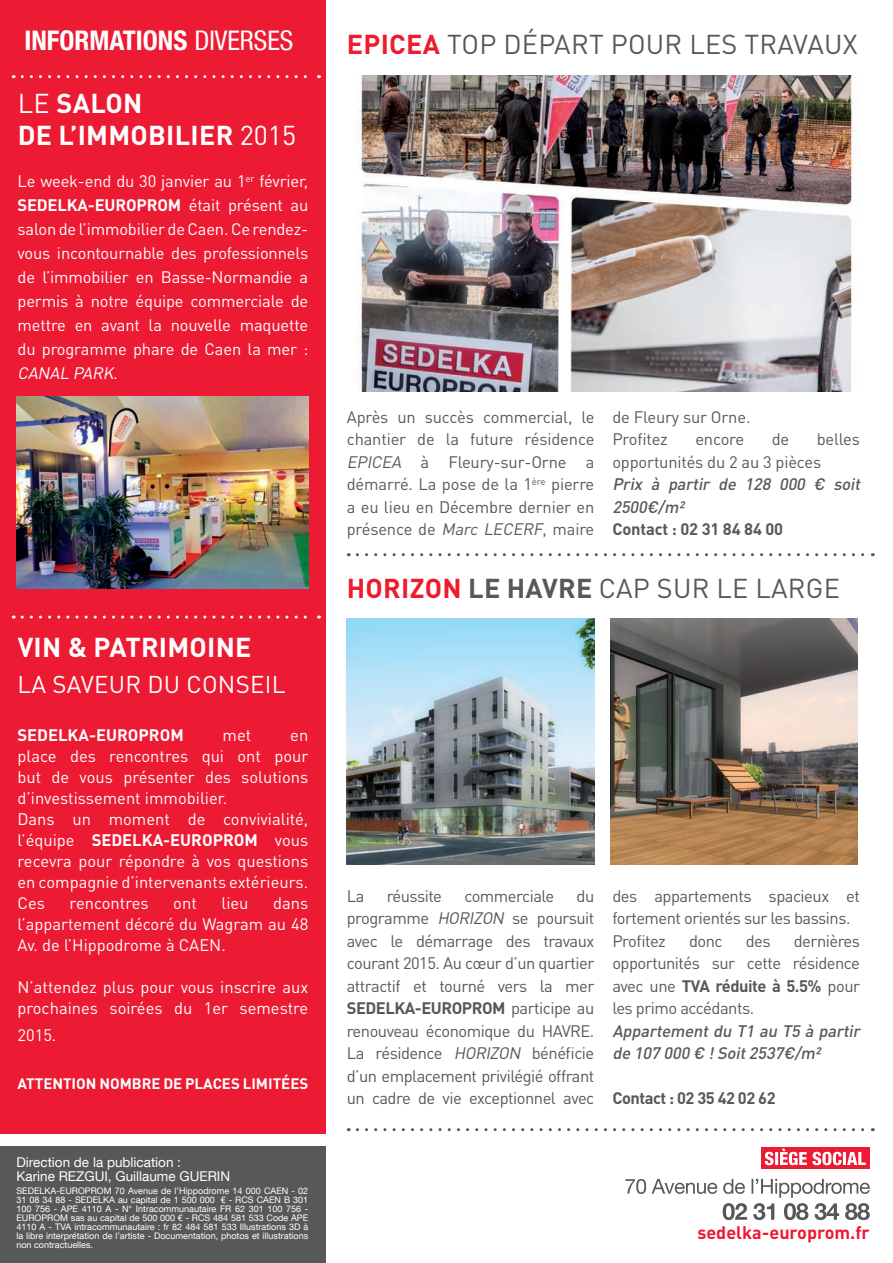
<style>
.page{position:relative;width:893px;height:1263px;background:#fff}
.page>*{position:absolute;margin:0;border:0;box-sizing:border-box;transform-origin:0 0}
.t1{font:27px "DIN Pro";letter-spacing:.01em;color:#57585a}
.t2{font:700 27px/32.4px "DIN Pro";letter-spacing:.01em;color:#fff}
.t3{font:700 condensed 27px "Helvetica Neue LT Com";color:#fff}
.t4{font:24px "DIN Pro";letter-spacing:.01em;color:#fff}
.t5{font:700 18px "DIN Pro";color:#ed1a33}
.t6{font:16.5px/21px "DIN Pro";color:#fff;text-align:justify}
.t7{font:16.5px/22.5px "DIN Pro";letter-spacing:-.03em;color:#57585a;text-align:justify}
.t8{font:italic 500 16.5px/22.5px "DIN Pro";color:#57585a}
.t9{font:16.5px/22.5px "DIN Pro";letter-spacing:-.01em;color:#57585a}
.t10{font:700 16.5px "DIN Pro";letter-spacing:-.02em;color:#57585a}
.t11{font:700 16.5px "DIN Pro";color:#fff}
.t12{font:italic 16.5px "DIN Pro";color:#fff}
.t13{font:700 15px "DIN Pro";color:#fff}
.t14{font:13.5px/13.5px "Helvetica Neue LT Com";color:#fff}
.t15{font:9px/9px "Helvetica Neue LT Com";color:#fff;text-align:justify}
.s1{font-weight:400}
.s2{font-weight:700}
.s3{font-weight:700;color:#ee1b2d}
.s4{font-style:italic}
</style>
<div class="page">
<div style="left:0;top:1146px;width:326px;height:117px;background:#57585a"></div>
<div style="left:0;top:0;width:326px;height:1133px;background:#ed1a33"></div>
<img style="left:357px;top:75px;width:501px;height:316px">
<img style="left:347px;top:618px;width:247px;height:246px">
<img style="left:610px;top:618px;width:248px;height:246px">
<svg style="left:357px;top:553px;width:516px;height:3px"></svg>
<svg style="left:357px;top:1128px;width:516px;height:3px"></svg>
<svg style="left:22px;top:75px;width:297px;height:3px"></svg>
<svg style="left:22px;top:615px;width:297px;height:3px"></svg>
<div style="left:762px;top:1147px;width:108px;height:21px;background:#ed1a33"></div>
<svg style="left:765px;top:1148px;width:101px;height:17px"></svg>
<svg style="left:625px;top:1179px;width:245px;height:41px"></svg>
<img style="left:16px;top:396px;width:292px;height:192px">
<h1 class="t3" style="left:24px;top:25px;width:270px">INFORMATIONS <span class="s1">DIVERSES</span></h1>
<h1 class="t2" style="left:18px;top:86px;width:280px"><span class="s1">LE</span> SALON<br>DE L’IMMOBILIER <span class="s1">2015</span></h1>
<p class="t6" style="left:18px;top:169px;width:292px;line-height:24px">Le week-end du 30 janvier au 1<sup>er</sup> février, <span class="s2">SEDELKA-EUROPROM</span> était présent au salon de l’immobilier de Caen. Ce rendez&shy;vous incontournable des professionnels de l’immobilier en Basse-Normandie a permis à notre équipe commerciale de mettre en avant la nouvelle maquette du programme phare de Caen la mer :</p>
<p class="t12" style="left:18px;top:362px;width:105px">CANAL PARK.</p>
<h1 class="t2" style="left:18px;top:630px;width:235px">VIN &amp; PATRIMOINE</h1>
<h2 class="t4" style="left:18px;top:668px;width:269px">LA SAVEUR DU CONSEIL</h2>
<p class="t11" style="left:18px;top:724px;width:168px">SEDELKA-EUROPROM</p>
<p class="t6" style="left:223px;top:724px;width:30px">met</p>
<p class="t6" style="left:18px;top:724px;width:292px;text-align:left;text-indent:273px">en place des rencontres qui ont pour but de vous présenter des solutions d’investissement immobilier.<br>Dans un moment de convivialité, l’équipe <span class="s2">SEDELKA-EUROPROM</span> vous recevra pour répondre à vos questions en compagnie d’intervenants extérieurs.<br>Ces</p>
<p class="t6" style="left:70px;top:892px;width:81px">rencontres</p>
<p class="t6" style="left:173px;top:892px;width:25px">ont</p>
<p class="t6" style="left:221px;top:892px;width:29px">lieu</p>
<p class="t6" style="left:18px;top:892px;width:292px;text-indent:256px">dans l’appartement décoré du Wagram au 48<br>Av. de l’Hippodrome à CAEN.</p>
<p class="t6" style="left:18px;top:976px;width:292px">N’attendez plus pour vous inscrire aux prochaines soirées du 1er semestre</p>
<p class="t6" style="left:18px;top:1024px;width:40px">2015.</p>
<p class="t13" style="left:18px;top:1074px;width:292px">ATTENTION NOMBRE DE PLACES LIMITÉES</p>
<p class="t14" style="left:16px;top:1155px;width:215px">Direction de la publication :<br>Karine REZGUI, Guillaume GUERIN</p>
<p class="t15" style="left:16px;top:1186px;width:293px">SEDELKA-EUROPROM 70 Avenue de l’Hippodrome 14 000 CAEN - 02<br>31 08 34 88 - SEDELKA au capital de 1 500 000 € - RCS CAEN B 301<br>100 756 - APE 4110 A - N° Intracommunautaire FR 62 301 100 756 - EUROPROM sas au capital de 500 000 € - RCS 484 581 533 Code APE 4110 A - TVA intracommunautaire : fr 82 484 581 533 Illustrations 3D à la libre interprétation de l’artiste - Documentation, photos et illustrations non contractuelles.</p>
<h1 class="t1" style="left:347px;top:26px;width:512px"><span class="s3">EPICEA</span> TOP DÉPART POUR LES TRAVAUX</h1>
<p class="t7" style="left:347px;top:405px;width:249px">Après un succès commercial, le chantier de la future résidence <span class="s4">EPICEA</span> à Fleury-sur-Orne a démarré. La pose de la 1<sup>ère</sup> pierre a eu lieu en Décembre dernier en présence de <span class="s4">Marc LECERF</span>, maire</p>
<p class="t9" style="left:612px;top:405px;width:140px">de Fleury sur Orne.<br>Profitez</p>
<p class="t9" style="left:612px;top:427px;width:249px;text-indent:204px">belles opportunités du 2 au 3 pièces</p>
<p class="t8" style="left:612px;top:472px;width:253px">Prix à partir de 128 000 € soit<br>2500€/m²</p>
<p class="t10" style="left:612px;top:518px;width:172px">Contact : 02 31 84 84 00</p>
<p class="t7" style="left:695px;top:427px;width:50px">encore</p>
<p class="t7" style="left:772px;top:427px;width:19px">de</p>
<h1 class="t1" style="left:347px;top:570px;width:495px"><span class="s3">HORIZON</span> <span class="s2">LE HAVRE</span> CAP SUR LE LARGE</h1>
<p class="t7" style="left:347px;top:884px;width:19px">La</p>
<p class="t7" style="left:387px;top:884px;width:57px">réussite</p>
<p class="t7" style="left:464px;top:884px;width:91px">commerciale</p>
<p class="t7" style="left:347px;top:884px;width:249px;text-indent:230px">du programme <span class="s4">HORIZON</span> se poursuit avec le démarrage des travaux courant 2015. Au cœur d’un quartier attractif et tourné vers la mer <span class="s2">SEDELKA-EUROPROM</span> participe au renouveau économique du HAVRE.<br>La résidence <span class="s4">HORIZON</span> bénéficie d’un emplacement privilégié offrant un cadre de vie exceptionnel avec</p>
<p class="t7" style="left:612px;top:884px;width:249px;text-align:left">des appartements spacieux et fortement orientés sur les bassins.<br>Profitez</p>
<p class="t7" style="left:612px;top:929px;width:249px;text-indent:181px">dernières opportunités sur cette résidence avec une <span class="s2">TVA réduite à 5.5%</span> pour les primo accédants.</p>
<p class="t8" style="left:612px;top:1019px;width:253px">Appartement du T1 au T5 à partir de 107 000 € !Soit2537€/m²</p>
<p class="t10" style="left:612px;top:1087px;width:165px">Contact : 02 35 42 02 62</p>
<p class="t7" style="left:689px;top:929px;width:35px">donc</p>
<p class="t7" style="left:746px;top:929px;width:26px">des</p>
<p class="t5" style="left:697px;top:1220px;width:174px">sedelka-europrom.fr</p>
</div>
